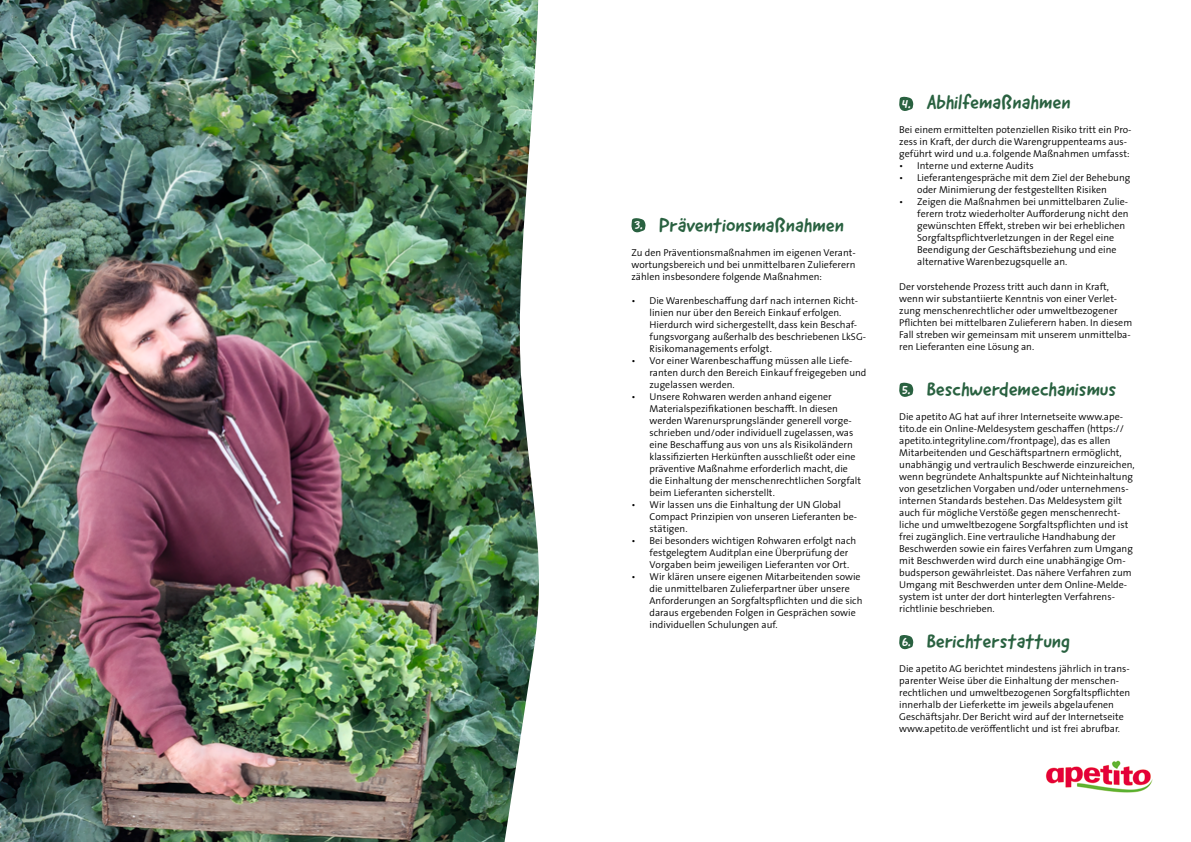
<style>
.page{position:relative;width:1191px;height:842px;background:#fff}
.page>*{position:absolute;margin:0;border:0;box-sizing:border-box;transform-origin:0 0}
.t1{font:20px "Good Dog New";color:#296140}
.t2{font:12px "Good Dog New";color:#fff}
.t3{font:300 10px/12px "The Sans";color:#000}
</style>
<div class="page">
<img style="left:0;top:0;width:500px;height:842px">
<svg style="left:500px;top:0;width:414px;height:842px"></svg>
<svg style="left:631px;top:218px;width:15px;height:14px"></svg>
<svg style="left:899px;top:97px;width:14px;height:14px"></svg>
<svg style="left:899px;top:383px;width:14px;height:14px"></svg>
<svg style="left:899px;top:635px;width:14px;height:14px"></svg>
<img style="left:1046px;top:760px;width:107px;height:33px">
<h1 class="t1" style="left:659px;top:212px;width:186px">Präventionsmaßnahmen</h1>
<p class="t3" style="left:631px;top:246px;width:226px;text-align:justify">Zu den Präventionsmaßnahmen im eigenen Verant&shy;wortungsbereich und bei unmittelbaren Zulieferern zählen insbesondere folgende Maßnahmen:</p>
<p class="t3" style="left:649px;top:294px;width:218px;text-indent:-18px">• Die Warenbeschaffung darf nach internen Richt&shy;linien nur über den Bereich Einkauf erfolgen.<br>Hierdurch wird sichergestellt, dass kein Beschaf&shy;fungsvorgang außerhalb des beschriebenen LkSG-Risikomanagements erfolgt.</p>
<p class="t3" style="left:649px;top:354px;width:218px;text-indent:-18px">• Vor einer Warenbeschaffung müssen alle Liefe&shy;ranten durch den Bereich Einkauf freigegeben und zugelassen werden.</p>
<p class="t3" style="left:649px;top:390px;width:213px;text-indent:-18px">• Unsere Rohwaren werden anhand eigener Materialspezifikationen beschafft. In diesen werden Warenursprungsländer generell vorge&shy;schrieben und/oder individuell zugelassen, was eine Beschaffung aus von uns als Risikoländern klassifizierten Herkünften ausschließt oder eine präventive Maßnahme erforderlich macht, die die Einhaltung der menschenrechtlichen Sorgfalt beim Lieferanten sicherstellt.</p>
<p class="t3" style="left:649px;top:498px;width:209px;text-indent:-18px">• Wir lassen uns die Einhaltung der UN Global<br>Compact Prinzipien von unseren Lieferanten be&shy;stätigen.</p>
<p class="t3" style="left:649px;top:534px;width:208px;text-indent:-18px">• Bei besonders wichtigen Rohwaren erfolgt nach festgelegtem Auditplan eine Überprüfung der<br>Vorgaben beim jeweiligen Lieferanten vor Ort.</p>
<p class="t3" style="left:649px;top:570px;width:214px;text-indent:-18px">• Wir klären unsere eigenen Mitarbeitenden sowie die unmittelbaren Zulieferpartner über unsere Anforderungen an Sorgfaltspflichten und die sich daraus ergebenden Folgen in Gesprächen sowie individuellen Schulungen auf.</p>
<p class="t2" style="left:634px;top:217px;width:10px">3.</p>
<h1 class="t1" style="left:926px;top:90px;width:145px">Abhilfemaßnahmen</h1>
<p class="t3" style="left:899px;top:124px;width:234px">Bei einem ermittelten potenziellen Risiko tritt ein Pro&shy;zess in Kraft, der durch die Warengruppenteams aus&shy;geführt wird und u.a. folgende Maßnahmen umfasst:</p>
<p class="t3" style="left:899px;top:160px;width:136px">• Interne und externe Audits</p>
<p class="t3" style="left:899px;top:172px;width:233px;text-align:center">• Lieferantengespräche mit dem Ziel der Behebung oder Minimierung der festgestellten Risiken</p>
<p class="t3" style="left:917px;top:196px;width:213px;text-indent:-18px">• Zeigen die Maßnahmen bei unmittelbaren Zulie&shy;ferern trotz wiederholter Aufforderung nicht den gewünschten Effekt, streben wir bei erheblichen Sorgfaltspflichtverletzungen in der Regel eine Beendigung der Geschäftsbeziehung und eine alternative Warenbezugsquelle an.</p>
<p class="t3" style="left:899px;top:280px;width:234px">Der vorstehende Prozess tritt auch dann in Kraft, wenn wir substantiierte Kenntnis von einer Verlet&shy;zung menschenrechtlicher oder umweltbezogener Pflichten bei mittelbaren Zulieferern haben. In diesem Fall streben wir gemeinsam mit unserem unmittelba&shy;ren Lieferanten eine Lösung an.</p>
<p class="t2" style="left:902px;top:96px;width:10px">4.</p>
<h1 class="t1" style="left:926px;top:376px;width:191px">Beschwerdemechanismus</h1>
<p class="t3" style="left:899px;top:411px;width:237px">Die apetito AG hat auf ihrer Internetseite www.ape&shy;tito.de ein Online-Meldesystem geschaffen (https:// apetito.integrityline.com/frontpage), das es allen Mitarbeitenden und Geschäftspartnern ermöglicht, unabhängig und vertraulich Beschwerde einzureichen, wenn begründete Anhaltspunkte auf Nichteinhaltung von gesetzlichen Vorgaben und/oder unternehmens&shy;internen Standards bestehen. Das Meldesystem gilt auch für mögliche Verstöße gegen menschenrecht&shy;liche und umweltbezogene Sorgfaltspflichten und ist frei zugänglich. Eine vertrauliche Handhabung der Beschwerden sowie ein faires Verfahren zum Umgang mit Beschwerden wird durch eine unabhängige Om&shy;budsperson gewährleistet. Das nähere Verfahren zum Umgang mit Beschwerden unter dem Online-Melde&shy;system ist unter der dort hinterlegten Verfahrens&shy;richtlinie beschrieben.</p>
<h1 class="t1" style="left:926px;top:628px;width:145px">Berichterstattung</h1>
<p class="t3" style="left:899px;top:663px;width:233px">Die apetito AG berichtet mindestens jährlich in trans&shy;parenter Weise über die Einhaltung der menschen&shy;rechtlichen und umweltbezogenen Sorgfaltspflichten innerhalb der Lieferkette im jeweils abgelaufenen Geschäftsjahr. Der Bericht wird auf der Internetseite www.apetito.de veröffentlicht und ist frei abrufbar.</p>
<p class="t2" style="left:902px;top:382px;width:10px">5.</p>
<p class="t2" style="left:902px;top:634px;width:10px">6.</p>
</div>
